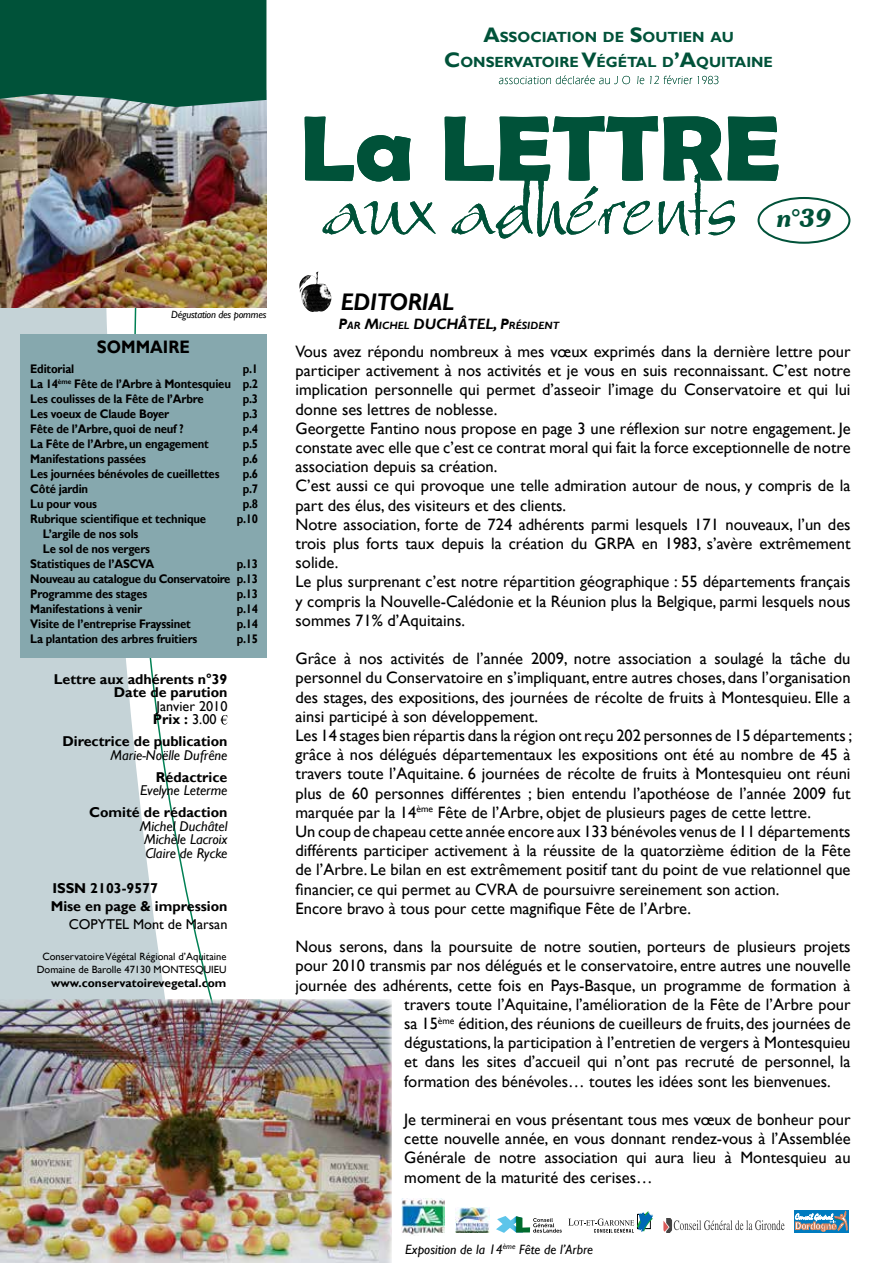
<style>
.page{position:relative;width:893px;height:1263px;background:#fff}
.page>*{position:absolute;margin:0;border:0;box-sizing:border-box;transform-origin:0 0}
.t1{font:italic 600 25.05px "Souvenir IT Cby BT";color:#005239}
.t2{font:italic 700 24px "Gill Sans";letter-spacing:-.01em;color:#000;scale:.93 1}
.t3{font:700 18px "Gill Sans";color:#000;scale:.91 1}
.t4{font:16.5px/19.2px "Gill Sans";color:#000}
.t5{font:700 14.7px/25.2px "Gill Sans";color:#005239;text-align:center}
.t6{font:700 14.25px/13.5px "Gill Sans";color:#000;text-align:right}
.t7{font:italic 14.25px/13.5px "Gill Sans";color:#000;text-align:center}
.t8{font:14.25px/13.5px "Gill Sans";color:#000}
.t9{font:italic 13.5px "Gill Sans";color:#000}
.t10{font:700 12.45px/15px "Gill Sans";letter-spacing:-.015em;color:#000;text-align:justify;scale:.91 1}
.t11{font:700 12px "Gill Sans";color:#000}
.t12{font:10.5px/12.6px "Gill Sans";color:#000;text-align:center}
.t13{font:italic 700 10.5px "Gill Sans";color:#000}
.t14{font:italic 10.5px "Gill Sans";letter-spacing:-.02em;color:#000}
.s1{font-size:21px}
.s2{font-weight:700}
.s3{font-size:15px}
</style>
<div class="page">
<svg style="left:0;top:307px;width:218px;height:692px;fill:#c5d3d7"></svg>
<svg style="left:305px;top:117px;width:106px;height:64px"></svg>
<svg style="left:323px;top:201px;width:113px;height:34px"></svg>
<svg style="left:445px;top:116px;width:333px;height:123px"></svg>
<div style="left:758px;top:197px;width:92px;height:47px;border:2px solid #005239;border-radius:50%"></div>
<img style="left:0;top:107px;width:266px;height:200px">
<div style="left:0;top:0;width:266px;height:107px;background:#005239"></div>
<img style="left:456px;top:1207px;width:34px;height:26px">
<img style="left:402px;top:1198px;width:43px;height:37px">
<svg style="left:496px;top:1216px;width:66px;height:17px"></svg>
<svg style="left:568px;top:1211px;width:85px;height:22px"></svg>
<svg style="left:794px;top:1210px;width:55px;height:23px"></svg>
<svg style="left:795px;top:1211px;width:52px;height:20px"></svg>
<svg style="left:663px;top:1219px;width:122px;height:14px"></svg>
<img style="left:0;top:999px;width:392px;height:264px">
<svg style="left:499px;top:75px;width:131px;height:9px"></svg>
<svg style="left:637px;top:76px;width:7px;height:8px"></svg>
<svg style="left:650px;top:75px;width:42px;height:9px"></svg>
<svg style="left:698px;top:76px;width:20px;height:8px"></svg>
<svg style="left:221px;top:715px;width:6px;height:9px"></svg>
<div style="left:20px;top:334px;width:246px;height:324px;background:#86a8ae"></div>
<img style="left:299px;top:272px;width:18px;height:17px">
<p class="t5" style="left:444px;top:25px;width:330px"><span class="s1">A</span>SSOCIATION DE <span class="s1">S</span>OUTIEN AU<br><span class="s1">C</span>ONSERVATOIRE <span class="s1">V</span>ÉGÉTAL D<span class="s1">’</span><span class="s1">A</span>QUITAINE</p>
<p class="t14" style="left:171px;top:308px;width:97px">Dégustation des pommes</p>
<p class="t3" style="left:97px;top:337px;width:104px">SOMMAIRE</p>
<p class="t10" style="left:30px;top:362px;width:50px">Editorial</p>
<p class="t10" style="left:30px;top:362px;width:252px;text-indent:213px">p.1<br>La 14<sup>ème</sup> Fête de l’Arbre à Montesquieu p.2<br>Les coulisses de la Fête de l’Arbre</p>
<p class="t10" style="left:243px;top:392px;width:18px">p.3</p>
<p class="t10" style="left:30px;top:407px;width:154px">Les voeux de Claude Boyer</p>
<p class="t10" style="left:243px;top:407px;width:18px">p.3</p>
<p class="t10" style="left:30px;top:422px;width:170px">Fête de l’Arbre, quoi de neuf ?</p>
<p class="t10" style="left:243px;top:422px;width:18px">p.4</p>
<p class="t10" style="left:30px;top:437px;width:198px">La Fête de l’Arbre, un engagement</p>
<p class="t10" style="left:243px;top:437px;width:18px">p.5</p>
<p class="t10" style="left:30px;top:452px;width:129px">Manifestations passées</p>
<p class="t10" style="left:243px;top:452px;width:18px">p.6</p>
<p class="t10" style="left:30px;top:467px;width:209px">Les journées bénévoles de cueillettes</p>
<p class="t10" style="left:243px;top:467px;width:18px">p.6</p>
<p class="t10" style="left:30px;top:482px;width:65px">Côté jardin</p>
<p class="t10" style="left:243px;top:482px;width:18px">p.7</p>
<p class="t10" style="left:30px;top:497px;width:75px">Lu pour vous</p>
<p class="t10" style="left:243px;top:497px;width:18px">p.8</p>
<p class="t10" style="left:30px;top:512px;width:195px">Rubrique scientifique et technique</p>
<p class="t10" style="left:237px;top:512px;width:25px">p.10</p>
<p class="t10" style="left:43px;top:527px;width:106px">L’argile de nos sols</p>
<p class="t10" style="left:43px;top:542px;width:119px">Le sol de nos vergers</p>
<p class="t10" style="left:30px;top:557px;width:138px">Statistiques de l’ASCVA</p>
<p class="t10" style="left:30px;top:557px;width:252px;text-indent:207px">p.13<br>Nouveau au catalogue du Conservatoire p.13<br>Programme des stages</p>
<p class="t10" style="left:237px;top:587px;width:25px">p.13</p>
<p class="t10" style="left:30px;top:602px;width:124px">Manifestations à venir</p>
<p class="t10" style="left:237px;top:602px;width:25px">p.14</p>
<p class="t10" style="left:30px;top:617px;width:178px">Visite de l’entreprise Frayssinet</p>
<p class="t10" style="left:237px;top:617px;width:25px">p.14</p>
<p class="t10" style="left:30px;top:632px;width:185px">La plantation des arbres fruitiers</p>
<p class="t10" style="left:237px;top:632px;width:25px">p.15</p>
<p class="t6" style="left:54px;top:673px;width:175px">Lettre aux adhérents n°39<br>Date de parution</p>
<p class="t8" style="left:153px;top:699px;width:76px">Janvier 2010<br><span class="s2">Prix :</span> 3.00</p>
<p class="t6" style="left:62px;top:735px;width:167px">Directrice de publication</p>
<p class="t7" style="left:110px;top:748px;width:119px">Marie-Noëlle Dufrêne</p>
<p class="t6" style="left:156px;top:771px;width:73px">Rédactrice</p>
<p class="t7" style="left:140px;top:784px;width:89px">Evelyne Leterme</p>
<p class="t6" style="left:89px;top:806px;width:140px">Comité de rédaction</p>
<p class="t7" style="left:140px;top:819px;width:89px">Michel Duchâtel<br>Michèle Lacroix<br>Claire de Rycke</p>
<p class="t6" style="left:51px;top:880px;width:178px;line-height:17.7px;text-align:left">ISSN 2103-9577<br>Mise en page &amp; impression</p>
<p class="t8" style="left:69px;top:917px;width:160px">COPYTEL Mont de Marsan</p>
<p class="t12" style="left:37px;top:951px;width:191px">Conservatoire Végétal Régional d’Aquitaine<br>Domaine de Barolle 47130 MONTESQUIEU</p>
<p class="t11" style="left:51px;top:976px;width:177px">www.conservatoirevegetal.com</p>
<h2 class="t2" style="left:341px;top:288px;width:123px">EDITORIAL</h2>
<p class="t13" style="left:338px;top:320px;width:222px"><span class="s3">P</span>AR <span class="s3">M</span>ICHEL <span class="s3">DUCH</span><span class="s3">Â</span><span class="s3">TEL, P</span>RÉSIDENT</p>
<h1 class="t1" style="left:777px;top:203px;width:56px">n°39</h1>
<p class="t4" style="left:296px;top:342px;width:557px">Vous avez répondu nombreux à mes vœux exprimés dans la dernière lettre pour participer activement à nos activités et je vous en suis reconnaissant. C’est notre implication personnelle qui permet d’asseoir l’image du Conservatoire et qui lui donne ses lettres de noblesse.<br>Georgette Fantino nous propose en page 3 une réflexion sur notre engagement. Je constate avec elle que c’est ce contrat moral qui fait la force exceptionnelle de notre association depuis sa création.<br>C’est aussi ce qui provoque une telle admiration autour de nous, y compris de la part des élus, des visiteurs et des clients.<br>Notre association, forte de 724 adhérents parmi lesquels 171 nouveaux, l’un des trois plus forts taux depuis la création du GRPA en 1983, s’avère extrêmement solide.<br>Le plus surprenant c’est notre répartition géographique : 55 départements français y compris la Nouvelle-Calédonie et la Réunion plus la Belgique, parmi lesquels nous sommes 71% d’Aquitains.</p>
<p class="t4" style="left:296px;top:649px;width:558px">Grâce à nos activités de l’année 2009, notre association a soulagé la tâche du personnel du Conservatoire en s’impliquant, entre autres choses, dans l’organisation des stages, des expositions, des journées de récolte de fruits à Montesquieu. Elle a ainsi participé à son développement.<br>Les 14 stages bien répartis dans la région ont reçu 202 personnes de 15 départements ; grâce à nos délégués départementaux les expositions ont été au nombre de 45 à travers toute l’Aquitaine. 6 journées de récolte de fruits à Montesquieu ont réuni plus de 60 personnes différentes ; bien entendu l’apothéose de l’année 2009 fut marquée par la 14<sup>ème</sup> Fête de l’Arbre, objet de plusieurs pages de cette lettre.<br>Un coup de chapeau cette année encore aux 133 bénévoles venus de 11 départements différents participer activement à la réussite de la quatorzième édition de la Fête de l’Arbre. Le bilan en est extrêmement positif tant du point de vue relationnel que financier, ce qui permet au CVRA de poursuivre sereinement son action.<br>Encore bravo à tous pour cette magnifique Fête de l’Arbre.</p>
<p class="t4" style="left:296px;top:937px;width:557px">Nous serons, dans la poursuite de notre soutien, porteurs de plusieurs projets</p>
<p class="t4" style="left:296px;top:956px;width:557px">pour 2010 transmis par nos délégués et le conservatoire, entre autres une nouvelle</p>
<p class="t4" style="left:296px;top:976px;width:557px">journée des adhérents, cette fois en Pays-Basque, un programme de formation à</p>
<p class="t4" style="left:404px;top:995px;width:448px">travers toute l’Aquitaine, l’amélioration de la Fête de l’Arbre pour</p>
<p class="t4" style="left:404px;top:1014px;width:448px">sa 15<sup>ème</sup> édition, des réunions de cueilleurs de fruits, des journées de</p>
<p class="t4" style="left:404px;top:1033px;width:448px">dégustations, la participation à l’entretien de vergers à Montesquieu</p>
<p class="t4" style="left:404px;top:1052px;width:448px">et dans les sites d’accueil qui n’ont pas recruté de personnel, la</p>
<p class="t4" style="left:404px;top:1072px;width:428px">formation des bénévoles… toutes les idées sont les bienvenues.</p>
<p class="t4" style="left:404px;top:1110px;width:448px;text-align:justify">Je terminerai en vous présentant tous mes vœux de bonheur pour cette nouvelle année, en vous donnant rendez-vous à l’Assemblée Générale de notre association qui aura lieu à Montesquieu au moment de la maturité des cerises…</p>
<p class="t9" style="left:405px;top:1241px;width:190px">Exposition de la 14<sup>ème</sup> Fête de l’Arbre</p>
</div>
